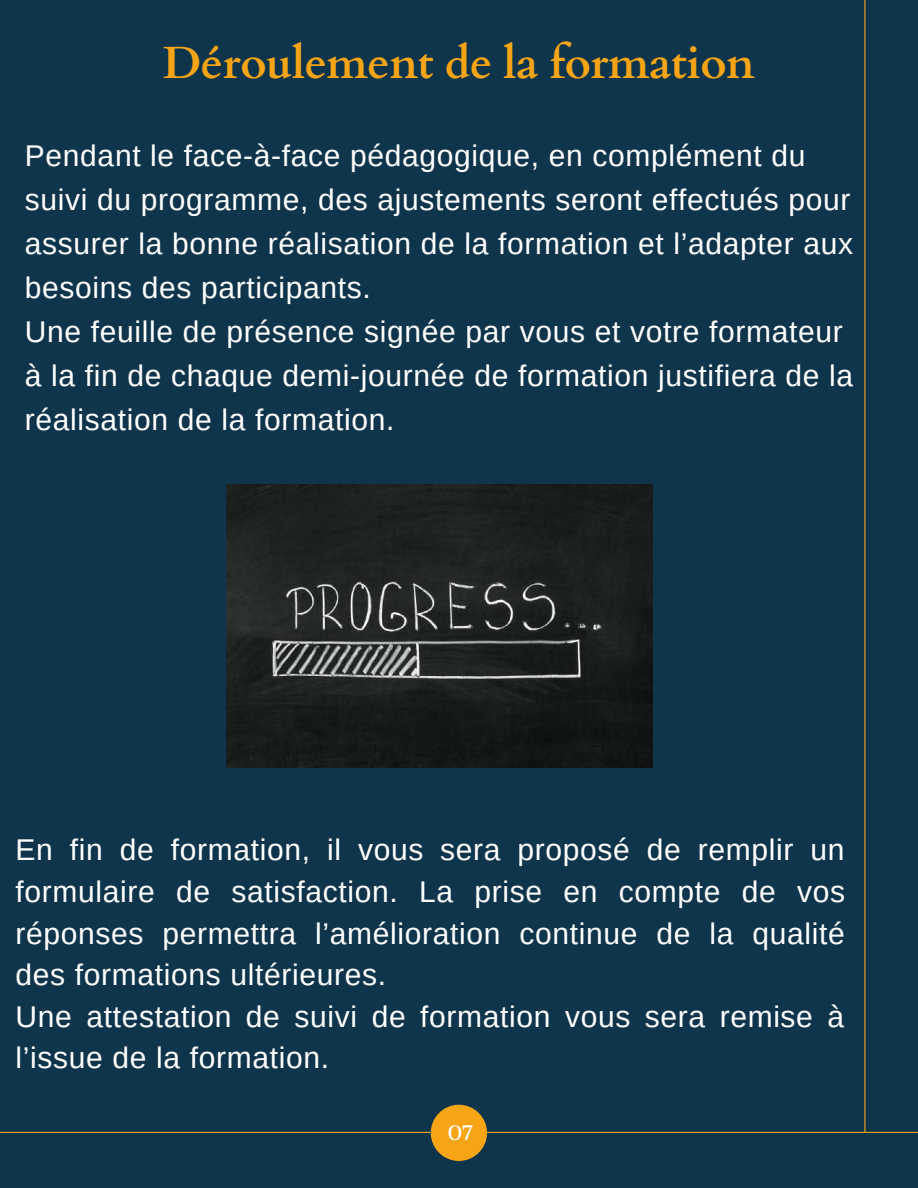
<style>
.page{position:relative;width:918px;height:1188px;background:#0f354c}
.page>*{position:absolute;margin:0;border:0;box-sizing:border-box;transform-origin:0 0}
.t1{font:700 45px "Cardo";letter-spacing:-.01em;color:#f7a515}
.t2{font:30px/43.8px "Arimo";letter-spacing:.02em;color:#fff}
.t3{font:27px "Alice";color:#fff}
</style>
<div class="page">
<hr style="left:0;top:1132px;width:918px;height:1px;background:#f7a515">
<div style="left:431px;top:1105px;width:56px;height:56px;background:#f7a515;border-radius:50%"></div>
<hr style="left:864px;top:0;width:2px;height:1132px;background:#f7a515">
<img style="left:227px;top:485px;width:425px;height:282px">
<h1 class="t1" style="left:163px;top:34px;width:594px">Déroulement de la formation</h1>
<p class="t2" style="left:25px;top:134px;width:830px">Pendant le face-à-face pédagogique, en complément du suivi du programme, des ajustements seront effectués pour assurer la bonne réalisation de la formation et l’adapter aux besoins des participants.<br>Une feuille de présence signée par vous et votre formateur à la fin de chaque demi-journée de formation justifiera de la réalisation de la formation.</p>
<p class="t2" style="left:16px;top:829px;width:831px;line-height:41.7px">En fin de formation, il vous sera proposé de remplir un formulaire de satisfaction. La prise en compte de vos réponses permettra l’amélioration continue de la qualité des formations ultérieures.<br>Une attestation de suivi de formation vous sera remise à l’issue de la formation.</p>
<p class="t3" style="left:447px;top:1115px;width:28px">07</p>
</div>
